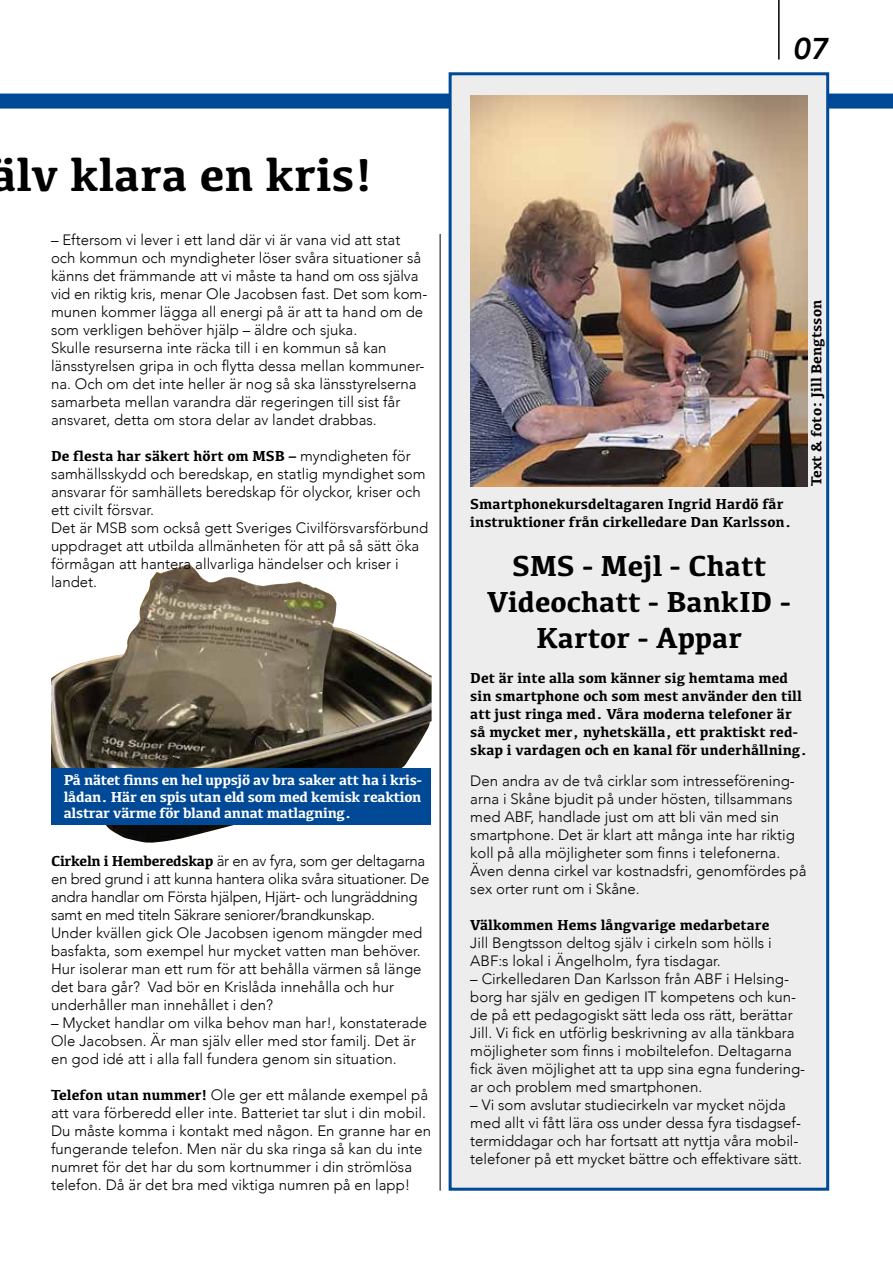
<style>
.page{position:relative;width:893px;height:1263px;background:#fff}
.page>*{position:absolute;margin:0;border:0;box-sizing:border-box;transform-origin:0 0}
.t1{font:700 48px "Kefa";color:#000}
.t2{font:700 30px/36px "Kefa";color:#000;text-align:center}
.t3{font:italic 800 30px "Avenir";color:#000}
.t4{font:300 15px/18px "Avenir";color:#000}
.t5{font:700 15px/18px "Kefa";color:#000}
.t6{font:700 15px/16.5px "Kefa";letter-spacing:-.02em;color:#fff;text-align:justify}
.s1{font-family:"Avenir";font-weight:300}
.s2{font-family:"Kefa";font-weight:700}
</style>
<div class="page">
<img style="left:51px;top:564px;width:381px;height:279px">
<div style="left:51px;top:769px;width:380px;height:56px;background:#004996"></div>
<div style="left:0;top:94px;width:893px;height:15px;background:#004996"></div>
<div style="left:449px;top:72px;width:380px;height:1119px;background:#ededed;border:3px solid #004996"></div>
<hr style="left:778px;top:0;width:2px;height:60px;background:#000">
<img style="left:470px;top:96px;width:338px;height:390px">
<hr style="left:440px;top:234px;width:1px;height:957px;background:#000">
<h1 class="t1" style="left:-10px;top:142px;width:383px">älv klara en kris!</h1>
<p class="t4" style="left:51px;top:230px;width:378px">– Eftersom vi lever i ett land där vi är vana vid att stat och kommun och myndigheter löser svåra situationer så känns det främmande att vi måste ta hand om oss själva vid en riktig kris, menar Ole Jacobsen fast. Det som kom&shy;munen kommer lägga all energi på är att ta hand om de som verkligen behöver hjälp – äldre och sjuka.<br>Skulle resurserna inte räcka till i en kommun så kan länsstyrelsen gripa in och flytta dessa mellan kommuner&shy;na. Och om det inte heller är nog så ska länsstyrelserna samarbeta mellan varandra där regeringen till sist får ansvaret, detta om stora delar av landet drabbas.</p>
<p class="t5" style="left:51px;top:446px;width:361px">De flesta har säkert hört om MSB – <span class="s1">myndigheten för</span></p>
<p class="t4" style="left:51px;top:464px;width:379px">samhällsskydd och beredskap, en statlig myndighet som ansvarar för samhällets beredskap för olyckor, kriser och ett civilt försvar.<br>Det är MSB som också gett Sveriges Civilförsvarsförbund uppdraget att utbilda allmänheten för att på så sätt öka förmågan att hantera allvarliga händelser och kriser i landet.</p>
<p class="t6" style="left:64px;top:771px;width:360px">På nätet finns en hel uppsjö av bra saker att ha i kris&shy;lådan. Här en spis utan eld som med kemisk reaktion alstrar värme för bland annat matlagning.</p>
<p class="t4" style="left:51px;top:851px;width:380px"><span class="s2">Cirkeln i Hemberedskap</span> är en av fyra, som ger deltagarna en bred grund i att kunna hantera olika svåra situationer. De andra handlar om Första hjälpen, Hjärt- och lungräddning samt en med titeln Säkrare seniorer/brandkunskap.<br>Under kvällen gick Ole Jacobsen igenom mängder med basfakta, som exempel hur mycket vatten man behöver.<br>Hur isolerar man ett rum för att behålla värmen så länge det bara går? Vad bör en Krislåda innehålla och hur underhåller man innehållet i den?</p>
<p class="t4" style="left:51px;top:1013px;width:378px">– Mycket handlar om vilka behov man har!, konstaterade<br>Ole Jacobsen. Är man själv eller med stor familj. Det är en god idé att i alla fall fundera genom sin situation.</p>
<p class="t4" style="left:51px;top:1085px;width:381px"><span class="s2">Telefon utan nummer!</span> Ole ger ett målande exempel på att vara förberedd eller inte. Batteriet tar slut i din mobil.<br>Du måste komma i kontakt med någon. En granne har en fungerande telefon. Men när du ska ringa så kan du inte numret för det har du som kortnummer i din strömlösa telefon. Då är det bra med viktiga numren på en lapp!</p>
<h2 class="t3" style="left:792px;top:31px;width:37px">07</h2>
<p class="t5" style="left:470px;top:494px;width:323px">Smartphonekursdeltagaren Ingrid Hardö får instruktioner från cirkelledare Dan Karlsson.</p>
<p class="t5" style="left:806px;top:486px;width:187px;rotate:-90deg">Text &amp; foto: Jill Bengtsson</p>
<h2 class="t2" style="left:487px;top:546px;width:305px">SMS - Mejl - Chatt<br>Videochatt - BankID -<br>Kartor - Appar</h2>
<p class="t5" style="left:470px;top:668px;width:338px">Det är inte alla som känner sig hemtama med sin smartphone och som mest använder den till att just ringa med. Våra moderna telefoner är så mycket mer, nyhetskälla, ett praktiskt red&shy;skap i vardagen och en kanal för underhållning.</p>
<p class="t4" style="left:470px;top:772px;width:338px">Den andra av de två cirklar som intresseförening&shy;arna i Skåne bjudit på under hösten, tillsammans med ABF, handlade just om att bli vän med sin smartphone. Det är klart att många inte har riktig koll på alla möjligheter som finns i telefonerna.<br>Även denna cirkel var kostnadsfri, genomfördes på sex orter runt om i Skåne.</p>
<p class="t5" style="left:470px;top:915px;width:301px">Välkommen Hems långvarige medarbetare</p>
<p class="t4" style="left:470px;top:934px;width:303px">Jill Bengtsson deltog själv i cirkeln som hölls i<br>ABF:s lokal i Ängelholm, fyra tisdagar.</p>
<p class="t4" style="left:470px;top:970px;width:336px">– Cirkelledaren Dan Karlsson från ABF i Helsing&shy;borg har själv en gedigen IT kompetens och kun&shy;de på ett pedagogiskt sätt leda oss rätt, berättar Jill. Vi fick en utförlig beskrivning av alla tänkbara möjligheter som finns i mobiltelefon. Deltagarna fick även möjlighet att ta upp sina egna fundering&shy;ar och problem med smartphonen.</p>
<p class="t4" style="left:470px;top:1096px;width:333px">– Vi som avslutar studiecirkeln var mycket nöjda med allt vi fått lära oss under dessa fyra tisdagsef&shy;termiddagar och har fortsatt att nyttja våra mobil&shy;telefoner på ett mycket bättre och effektivare sätt.</p>
</div>
